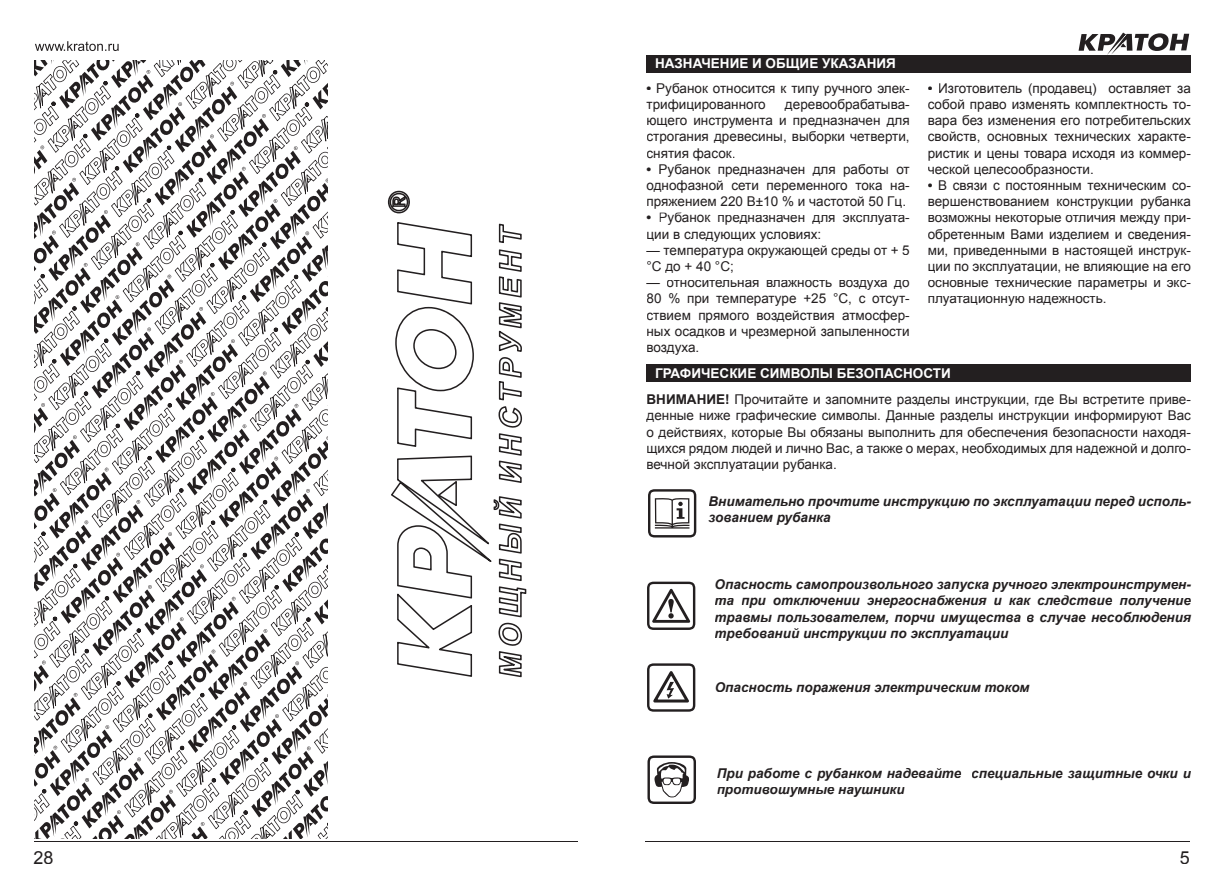
<style>
.page{position:relative;width:1225px;height:893px;background:#fff}
.page>*{position:absolute;margin:0;border:0;box-sizing:border-box;transform-origin:0 0}
.t1{font:18px "Arial";color:#231f20}
.t2{font:13.5px/16.2px "Arial";color:#231f20;text-align:justify}
.t3{font:italic 700 13.5px/16.2px "Arial";color:#231f20}
.t4{font:700 13.5px "Arial";color:#fff}
.s1{font-weight:700}
</style>
<div class="page">
<hr style="left:645px;top:841px;width:544px;height:1px;background:#231f20">
<svg style="left:1078px;top:32px;width:111px;height:23px"></svg>
<hr style="left:34px;top:841px;width:544px;height:1px;background:#231f20">
<svg style="left:648px;top:489px;width:48px;height:48px"></svg>
<svg style="left:647px;top:755px;width:49px;height:49px"></svg>
<svg style="left:647px;top:663px;width:48px;height:49px"></svg>
<svg style="left:647px;top:582px;width:48px;height:48px"></svg>
<svg style="left:35px;top:60px;width:292px;height:778px"></svg>
<svg style="left:493px;top:224px;width:33px;height:453px"></svg>
<svg style="left:388px;top:191px;width:103px;height:486px"></svg>
<svg style="left:35px;top:41px;width:84px;height:10px"></svg>
<div style="left:646px;top:55px;width:545px;height:18px;background:#231f20"></div>
<div style="left:646px;top:365px;width:545px;height:17px;background:#231f20"></div>
<p class="t4" style="left:655px;top:55px;width:242px">НАЗНАЧЕНИЕ И ОБЩИЕ УКАЗАНИЯ</p>
<p class="t2" style="left:646px;top:80px;width:265px"><span class="s1">•</span> Рубанок относится к типу ручного элек&shy;трифицированного</p>
<p class="t2" style="left:646px;top:96px;width:265px;text-indent:138px">деревообрабатыва&shy;ющего инструмента и предназначен для строгания древесины, выборки четверти, снятия фасок.</p>
<p class="t2" style="left:646px;top:161px;width:265px"><span class="s1">•</span> Рубанок предназначен для работы от однофазной сети переменного тока на&shy;пряжением 220 В±10 % и частотой 50 Гц.</p>
<p class="t2" style="left:646px;top:210px;width:265px"><span class="s1">•</span> Рубанок предназначен для эксплуата&shy;ции в следующих условиях:</p>
<p class="t2" style="left:646px;top:242px;width:265px">— температура окружающей среды от + 5 °С до + 40 °С;</p>
<p class="t2" style="left:646px;top:274px;width:265px">— относительная влажность воздуха до 80 % при температуре +25 °С, с отсут&shy;ствием прямого воздействия атмосфер&shy;ных осадков и чрезмерной запыленности воздуха.</p>
<p class="t2" style="left:927px;top:80px;width:265px"><span class="s1">•</span> Изготовитель (продавец) оставляет за собой право изменять комплектность то&shy;вара без изменения его потребительских свойств, основных технических характе&shy;ристик и цены товара исходя из коммер&shy;ческой целесообразности.</p>
<p class="t2" style="left:927px;top:177px;width:265px"><span class="s1">•</span> В связи с постоянным техническим со&shy;вершенствованием конструкции рубанка возможны некоторые отличия между при&shy;обретенным Вами изделием и сведения&shy;ми, приведенными в настоящей инструк&shy;ции по эксплуатации, не влияющие на его основные технические параметры и экс&shy;плуатационную надежность.</p>
<p class="t4" style="left:655px;top:364px;width:297px">ГРАФИЧЕСКИЕ СИМВОЛЫ БЕЗОПАСНОСТИ</p>
<p class="t2" style="left:646px;top:392px;width:546px"><span class="s1">ВНИМАНИЕ!</span> Прочитайте и запомните разделы инструкции, где Вы встретите приве&shy;денные ниже графические символы. Данные разделы инструкции информируют Вас о действиях, которые Вы обязаны выполнить для обеспечения безопасности находя&shy;щихся рядом людей и лично Вас, а также о мерах, необходимых для надежной и долго&shy;вечной эксплуатации рубанка.</p>
<p class="t3" style="left:708px;top:493px;width:484px">Внимательно прочтите инструкцию по эксплуатации перед исполь&shy;зованием рубанка</p>
<p class="t3" style="left:714px;top:577px;width:478px">Опасность самопроизвольного запуска ручного электроинструмен&shy;та</p>
<p class="t3" style="left:714px;top:593px;width:478px;text-align:justify;text-indent:27px">при отключении энергоснабжения и как следствие получение травмы пользователем, порчи имущества в случае несоблюдения требований инструкции по эксплуатации</p>
<p class="t3" style="left:715px;top:679px;width:316px">Опасность поражения электрическим током</p>
<p class="t3" style="left:716px;top:766px;width:476px">При работе с рубанком надевайте специальные защитные очки и противошумные наушники</p>
<h1 class="t1" style="left:33px;top:845px;width:22px">28</h1>
<h1 class="t1" style="left:1179px;top:846px;width:12px">5</h1>
</div>
